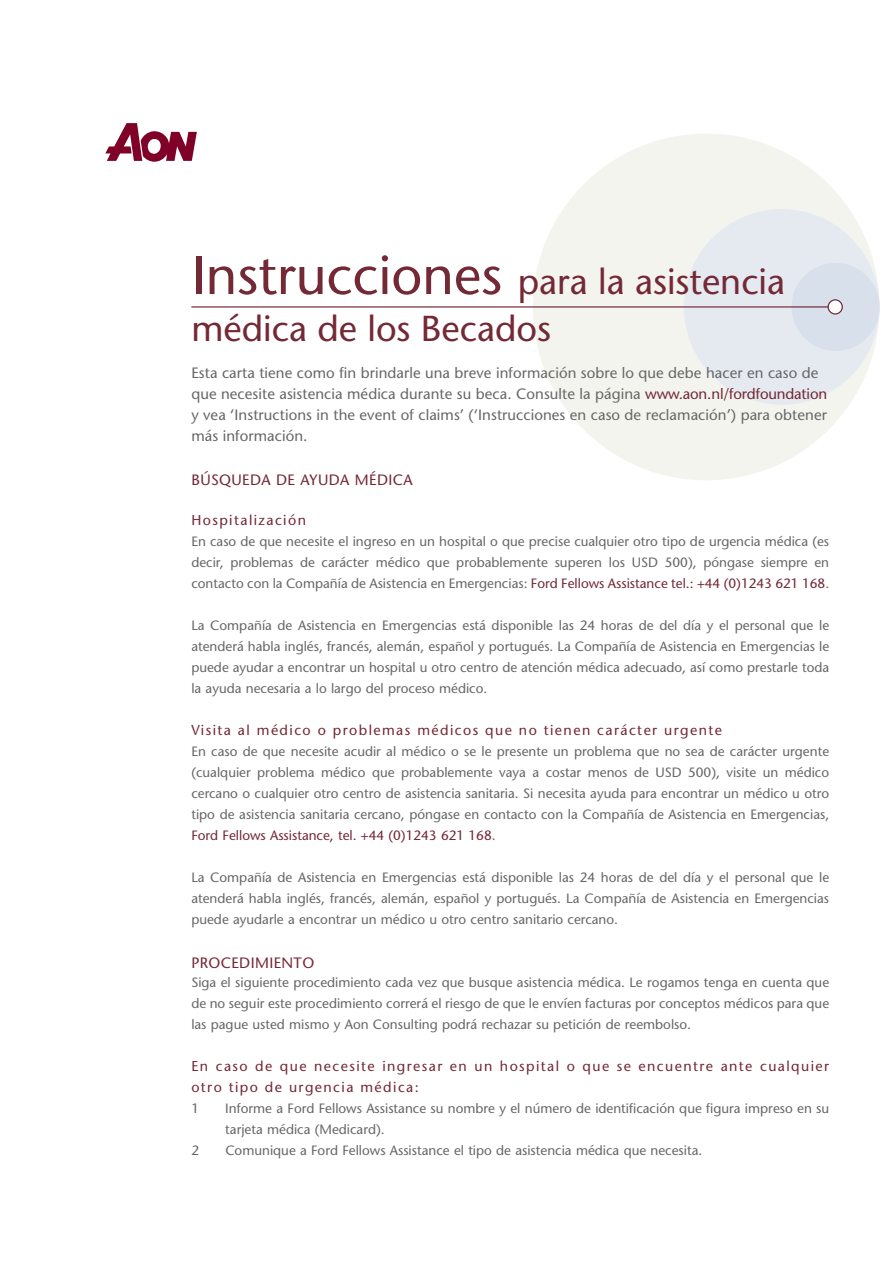
<style>
.page{position:relative;width:893px;height:1263px;background:#fff}
.page>*{position:absolute;margin:0;border:0;box-sizing:border-box;transform-origin:0 0}
.t1{font:36px/46.5px "Stone Sans";color:#742936}
.t2{font:15px/21px "Stone Sans";letter-spacing:.005em;color:#686768}
.t3{font:15px "Stone Sans";letter-spacing:.025em;color:#742936}
.t4{font:14.25px/21px "Stone Sans";letter-spacing:.1em;color:#742936}
.t5{font:13.5px/21px "Stone Sans";color:#686768;text-align:justify}
.s1{font-size:54px}
.s2{color:#742936}
</style>
<div class="page">
<div style="left:533px;top:134px;width:346px;height:346px;background:#f3f4ee;border-radius:50%"></div>
<div style="left:684px;top:209px;width:195px;height:196px;background:#e5eaf1;border-radius:50%"></div>
<svg style="left:105px;top:123px;width:92px;height:39px"></svg>
<div style="left:791px;top:263px;width:88px;height:88px;background:#d8e0eb;border-radius:50%"></div>
<hr style="left:191px;top:306px;width:638px;height:2px;background:#742936">
<svg style="left:827px;top:299px;width:16px;height:16px"></svg>
<h1 class="t1" style="left:191px;top:262px;width:595px"><span class="s1">Instrucciones</span> para la asistencia médica de los Becados</h1>
<p class="t2" style="left:191px;top:364px;width:637px">Esta carta tiene como fin brindarle una breve información sobre lo que debe hacer en caso de que necesite asistencia médica durante su beca. Consulte la página <span class="s2">www.aon.nl/fordfoundation </span>y vea ‘Instructions in the event of claims’ (‘Instrucciones en caso de reclamación’) para obtener más información.</p>
<p class="t3" style="left:191px;top:474px;width:223px">BÚSQUEDA DE AYUDA MÉDICA</p>
<p class="t4" style="left:191px;top:511px;width:116px">Hospitalización</p>
<p class="t5" style="left:191px;top:532px;width:639px">En caso de que necesite el ingreso en un hospital o que precise cualquier otro tipo de urgencia médica (es decir, problemas de carácter médico que probablemente superen los USD 500), póngase siempre en contacto con la Compañía de Asistencia en Emergencias: <span class="s2">Ford Fellows Assistance tel.: +44 (0)1243 621 168</span>.</p>
<p class="t5" style="left:191px;top:616px;width:639px">La Compañía de Asistencia en Emergencias está disponible las 24 horas de del día y el personal que le atenderá habla inglés, francés, alemán, español y portugués. La Compañía de Asistencia en Emergencias le puede ayudar a encontrar un hospital u otro centro de atención médica adecuado, así como prestarle toda la ayuda necesaria a lo largo del proceso médico.</p>
<p class="t4" style="left:191px;top:721px;width:532px">Visita al médico o problemas médicos que no tienen carácter urgente</p>
<p class="t5" style="left:191px;top:742px;width:639px">En caso de que necesite acudir al médico o se le presente un problema que no sea de carácter urgente (cualquier problema médico que probablemente vaya a costar menos de USD 500), visite un médico cercano o cualquier otro centro de asistencia sanitaria. Si necesita ayuda para encontrar un médico u otro tipo de asistencia sanitaria cercano, póngase en contacto con la Compañía de Asistencia en Emergencias, <span class="s2">Ford Fellows Assistance, tel. +44 (0)1243 621 168</span>.</p>
<p class="t5" style="left:191px;top:868px;width:639px">La Compañía de Asistencia en Emergencias está disponible las 24 horas de del día y el personal que le atenderá habla inglés, francés, alemán, español y portugués. La Compañía de Asistencia en Emergencias puede ayudarle a encontrar un médico u otro centro sanitario cercano.</p>
<p class="t3" style="left:191px;top:957px;width:124px">PROCEDIMIENTO</p>
<p class="t5" style="left:191px;top:973px;width:639px">Siga el siguiente procedimiento cada vez que busque asistencia médica. Le rogamos tenga en cuenta que de no seguir este procedimiento correrá el riesgo de que le envíen facturas por conceptos médicos para que las pague usted mismo y Aon Consulting podrá rechazar su petición de reembolso.</p>
<p class="t4" style="left:191px;top:1057px;width:639px">En caso de que necesite ingresar en un hospital o que se encuentre ante cualquier otro tipo de urgencia médica:</p>
<p class="t5" style="left:191px;top:1099px;width:9px">1</p>
<p class="t5" style="left:225px;top:1099px;width:605px">Informe a Ford Fellows Assistance su nombre y el número de identificación que figura impreso en su tarjeta médica (Medicard).</p>
<p class="t5" style="left:191px;top:1141px;width:9px">2</p>
<p class="t5" style="left:225px;top:1141px;width:478px">Comunique a Ford Fellows Assistance el tipo de asistencia médica que necesita.</p>
</div>
